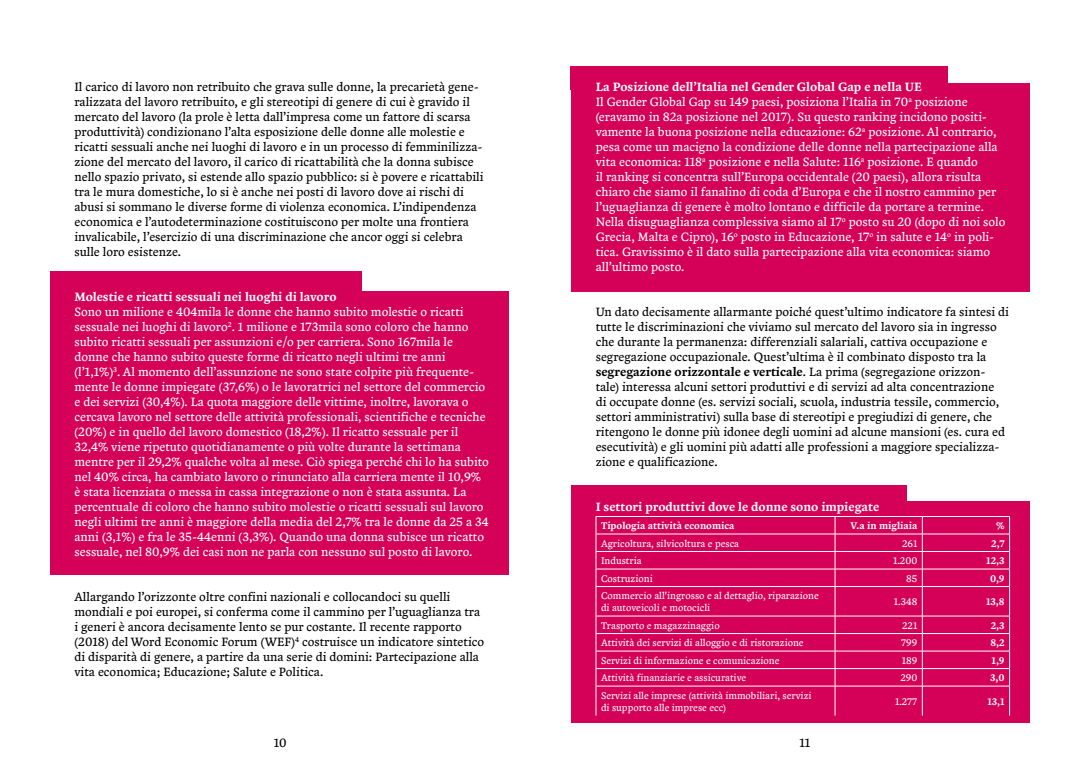
<style>
.page{position:relative;width:1085px;height:780px;background:#fff}
.page>*{position:absolute;margin:0;border:0;box-sizing:border-box;transform-origin:0 0}
.t1{font:12.5px/15px "Zenon";color:#fff}
.t2{font:12.5px/15px "Zenon";color:#000}
.t3{font:500 12.5px "Zenon";color:#fff}
.t4{font:10px/12px "Zenon";color:#fff}
.t5{font:500 10px "Zenon";color:#fff}
.s1{font-weight:500}
</style>
<div class="page">
<div style="left:570px;top:83px;width:459px;height:208px;background:#d50057"></div>
<div style="left:570px;top:501px;width:459px;height:222px;background:#d50057"></div>
<div style="left:570px;top:66px;width:377px;height:24px;background:#d50057"></div>
<div style="left:570px;top:485px;width:336px;height:23px;background:#d50057"></div>
<div style="left:50px;top:291px;width:459px;height:284px;background:#d50057"></div>
<div style="left:50px;top:271px;width:311px;height:28px;background:#d50057"></div>
<hr style="left:595px;top:516px;width:239px;height:1px;background:#fff">
<hr style="left:834px;top:516px;width:88px;height:1px;background:#fff">
<hr style="left:922px;top:516px;width:87px;height:1px;background:#fff">
<hr style="left:595px;top:533px;width:239px;height:1px;background:#fff">
<hr style="left:834px;top:533px;width:88px;height:1px;background:#fff">
<hr style="left:922px;top:533px;width:87px;height:1px;background:#fff">
<hr style="left:595px;top:551px;width:239px;height:1px;background:#fff">
<hr style="left:834px;top:551px;width:88px;height:1px;background:#fff">
<hr style="left:922px;top:551px;width:87px;height:1px;background:#fff">
<hr style="left:595px;top:568px;width:239px;height:1px;background:#fff">
<hr style="left:834px;top:568px;width:88px;height:1px;background:#fff">
<hr style="left:922px;top:568px;width:87px;height:1px;background:#fff">
<hr style="left:595px;top:586px;width:239px;height:1px;background:#fff">
<hr style="left:834px;top:586px;width:88px;height:1px;background:#fff">
<hr style="left:922px;top:586px;width:87px;height:1px;background:#fff">
<hr style="left:595px;top:615px;width:239px;height:1px;background:#fff">
<hr style="left:834px;top:615px;width:88px;height:1px;background:#fff">
<hr style="left:922px;top:615px;width:87px;height:1px;background:#fff">
<hr style="left:595px;top:633px;width:239px;height:1px;background:#fff">
<hr style="left:834px;top:633px;width:88px;height:1px;background:#fff">
<hr style="left:922px;top:633px;width:87px;height:1px;background:#fff">
<hr style="left:595px;top:650px;width:239px;height:1px;background:#fff">
<hr style="left:834px;top:650px;width:88px;height:1px;background:#fff">
<hr style="left:922px;top:650px;width:87px;height:1px;background:#fff">
<hr style="left:595px;top:668px;width:239px;height:1px;background:#fff">
<hr style="left:834px;top:668px;width:88px;height:1px;background:#fff">
<hr style="left:922px;top:668px;width:87px;height:1px;background:#fff">
<hr style="left:595px;top:685px;width:239px;height:1px;background:#fff">
<svg style="left:595px;top:516px;width:1px;height:199px"></svg>
<hr style="left:834px;top:685px;width:88px;height:1px;background:#fff">
<svg style="left:834px;top:517px;width:1px;height:198px"></svg>
<hr style="left:922px;top:685px;width:87px;height:1px;background:#fff">
<svg style="left:921px;top:517px;width:1px;height:198px"></svg>
<svg style="left:1009px;top:516px;width:1px;height:199px"></svg>
<p class="t2" style="left:74px;top:79px;width:410px">Il carico di lavoro non retribuito che grava sulle donne, la precarietà gene&shy;ralizzata del lavoro retribuito, e gli stereotipi di genere di cui è gravido il mercato del lavoro (la prole è letta dall’impresa come un fattore di scarsa produttività) condizionano l’alta esposizione delle donne alle molestie e ricatti sessuali anche nei luoghi di lavoro e in un processo di femminilizza&shy;zione del mercato del lavoro, il carico di ricattabilità che la donna subisce nello spazio privato, si estende allo spazio pubblico: si è povere e ricattabili tra le mura domestiche, lo si è anche nei posti di lavoro dove ai rischi di abusi si sommano le diverse forme di violenza economica. L’indipendenza economica e l’autodeterminazione costituiscono per molte una frontiera invalicabile, l’esercizio di una discriminazione che ancor oggi si celebra sulle loro esistenze.</p>
<p class="t3" style="left:74px;top:289px;width:263px">Molestie e ricatti sessuali nei luoghi di lavoro</p>
<p class="t1" style="left:74px;top:304px;width:416px">Sono un milione e 404mila le donne che hanno subito molestie o ricatti sessuale nei luoghi di lavoro<sup>2</sup>. 1 milione e 173mila sono coloro che hanno subito ricatti sessuali per assunzioni e/o per carriera. Sono 167mila le donne che hanno subito queste forme di ricatto negli ultimi tre anni (l’1,1%)<sup>3</sup>. Al momento dell’assunzione ne sono state colpite più frequente&shy;mente le donne impiegate (37,6%) o le lavoratrici nel settore del commercio e dei servizi (30,4%). La quota maggiore delle vittime, inoltre, lavorava o cercava lavoro nel settore delle attività professionali, scientifiche e tecniche (20%) e in quello del lavoro domestico (18,2%). Il ricatto sessuale per il 32,4% viene ripetuto quotidianamente o più volte durante la settimana mentre per il 29,2% qualche volta al mese. Ciò spiega perché chi lo ha subito nel 40% circa, ha cambiato lavoro o rinunciato alla carriera mente il 10,9% è stata licenziata o messa in cassa integrazione o non è stata assunta. La percentuale di coloro che hanno subito molestie o ricatti sessuali sul lavoro negli ultimi tre anni è maggiore della media del 2,7% tra le donne da 25 a 34 anni (3,1%) e fra le 35-44enni (3,3%). Quando una donna subisce un ricatto sessuale, nel 80,9% dei casi non ne parla con nessuno sul posto di lavoro.</p>
<p class="t2" style="left:74px;top:589px;width:411px">Allargando l’orizzonte oltre confini nazionali e collocandoci su quelli mondiali e poi europei, si conferma come il cammino per l’uguaglianza tra i generi è ancora decisamente lento se pur costante. Il recente rapporto (2018) del Word Economic Forum (WEF)<sup>4</sup> costruisce un indicatore sintetico di disparità di genere, a partire da una serie di domini: Partecipazione alla vita economica; Educazione; Salute e Politica.</p>
<p class="t1" style="left:595px;top:79px;width:411px"><span class="s1">La Posizione dell’Italia nel Gender Global Gap e nella UE<br></span>Il Gender Global Gap su 149 paesi, posiziona l’Italia in 70<sup>a</sup> posizione (eravamo in 82a posizione nel 2017). Su questo ranking incidono positi&shy;vamente la buona posizione nella educazione: 62<sup>a</sup> posizione. Al contrario, pesa come un macigno la condizione delle donne nella partecipazione alla vita economica: 118<sup>a</sup> posizione e nella Salute: 116<sup>a</sup> posizione. E quando<br>il ranking si concentra sull’Europa occidentale (20 paesi), allora risulta chiaro che siamo il fanalino di coda d’Europa e che il nostro cammino per l’uguaglianza di genere è molto lontano e difficile da portare a termine.<br>Nella disuguaglianza complessiva siamo al 17<sup>o</sup> posto su 20 (dopo di noi solo Grecia, Malta e Cipro), 16<sup>o</sup> posto in Educazione, 17<sup>o</sup> in salute e 14<sup>o</sup> in poli&shy;tica. Gravissimo è il dato sulla partecipazione alla vita economica: siamo all’ultimo posto.</p>
<p class="t2" style="left:595px;top:304px;width:415px">Un dato decisamente allarmante poiché quest’ultimo indicatore fa sintesi di tutte le discriminazioni che viviamo sul mercato del lavoro sia in ingresso che durante la permanenza: differenziali salariali, cattiva occupazione e segregazione occupazionale. Quest’ultima è il combinato disposto tra la <span class="s1">segregazione orizzontale e verticale</span>. La prima (segregazione orizzon&shy;tale) interessa alcuni settori produttivi e di servizi ad alta concentrazione<br>di occupate donne (es. servizi sociali, scuola, industria tessile, commercio, settori amministrativi) sulla base di stereotipi e pregiudizi di genere, che ritengono le donne più idonee degli uomini ad alcune mansioni (es. cura ed esecutività) e gli uomini più adatti alle professioni a maggiore specializza&shy;zione e qualificazione.</p>
<p class="t3" style="left:595px;top:499px;width:285px">I settori produttivi dove le donne sono impiegate</p>
<p class="t5" style="left:601px;top:520px;width:135px">Tipologia attività economica</p>
<p class="t5" style="left:850px;top:520px;width:68px">V.a in migliaia</p>
<p class="t5" style="left:995px;top:520px;width:10px">%</p>
<p class="t4" style="left:601px;top:537px;width:140px">Agricoltura, silvicoltura e pesca</p>
<p class="t4" style="left:901px;top:537px;width:17px">261</p>
<p class="t5" style="left:991px;top:537px;width:15px">2,7</p>
<p class="t4" style="left:601px;top:554px;width:42px">Industria</p>
<p class="t4" style="left:892px;top:554px;width:26px">1.200</p>
<p class="t5" style="left:986px;top:555px;width:20px">12,3</p>
<p class="t4" style="left:601px;top:572px;width:53px">Costruzioni</p>
<p class="t4" style="left:906px;top:572px;width:13px">85</p>
<p class="t5" style="left:989px;top:572px;width:16px">0,9</p>
<p class="t4" style="left:601px;top:589px;width:219px">Commercio all'ingrosso e al dettaglio, riparazione di autoveicoli e motocicli</p>
<p class="t4" style="left:893px;top:595px;width:25px">1.348</p>
<p class="t5" style="left:985px;top:596px;width:20px">13,8</p>
<p class="t4" style="left:601px;top:619px;width:120px">Trasporto e magazzinaggio</p>
<p class="t4" style="left:902px;top:619px;width:17px">221</p>
<p class="t5" style="left:990px;top:619px;width:15px">2,3</p>
<p class="t4" style="left:601px;top:636px;width:204px">Attività dei servizi di alloggio e di ristorazione</p>
<p class="t4" style="left:901px;top:636px;width:18px">799</p>
<p class="t5" style="left:990px;top:637px;width:16px">8,2</p>
<p class="t4" style="left:601px;top:654px;width:180px">Servizi di informazione e comunicazione</p>
<p class="t4" style="left:901px;top:654px;width:17px">189</p>
<p class="t5" style="left:991px;top:654px;width:14px">1,9</p>
<p class="t4" style="left:601px;top:671px;width:147px">Attività finanziarie e assicurative</p>
<p class="t4" style="left:900px;top:671px;width:18px">290</p>
<p class="t5" style="left:990px;top:672px;width:16px">3,0</p>
<p class="t4" style="left:601px;top:689px;width:212px">Servizi alle imprese (attività immobiliari, servizi di supporto alle imprese ecc)</p>
<p class="t4" style="left:894px;top:695px;width:24px">1.277</p>
<p class="t5" style="left:987px;top:695px;width:19px">13,1</p>
<p class="t2" style="left:273px;top:735px;width:14px">10</p>
<p class="t2" style="left:799px;top:735px;width:12px">11</p>
</div>
